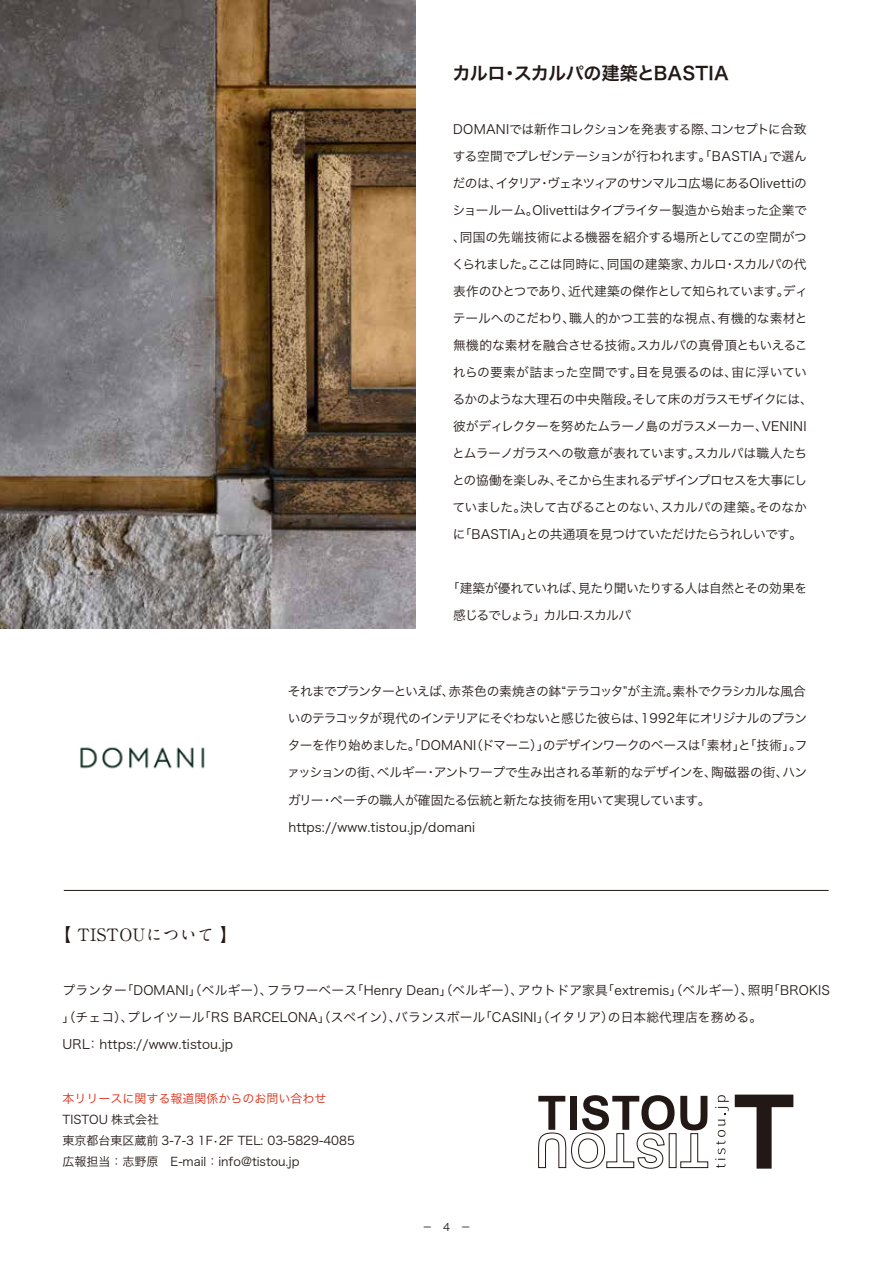
<style>
.page{position:relative;width:893px;height:1263px;background:#fff}
.page>*{position:absolute;margin:0;border:0;box-sizing:border-box;transform-origin:0 0}
.t1{font:18px "Hira Kaku Pro W6";letter-spacing:-.02em;color:#221815}
.t2{font:700 16.95px "A1 Mincho Std";letter-spacing:.01em;color:#221815}
.t3{font:12.75px/27px "Hira Kaku Pro W3";letter-spacing:-.025em;color:#221815}
.t4{font:12.75px/27px "Hira Kaku Pro W3";letter-spacing:.01em;color:#221815}
.t5{font:12.75px/27px "Hira Kaku Pro W3";letter-spacing:-.06em;color:#221815}
.t6{font:12px/21px "Hira Kaku Pro W3";color:#221815}
.t7{font:12px "Hira Kaku Pro W3";color:#d92d16}
.t8{font:10.5px "Hira Kaku Pro W3";color:#221815}
</style>
<div class="page">
<svg style="left:735px;top:1094px;width:58px;height:74px"></svg>
<svg style="left:538px;top:1095px;width:170px;height:74px"></svg>
<svg style="left:715px;top:1095px;width:14px;height:73px"></svg>
<hr style="left:64px;top:890px;width:765px;height:1px;background:#221815">
<img style="left:0;top:0;width:416px;height:629px">
<img style="left:80px;top:747px;width:125px;height:22px">
<h1 class="t1" style="left:453px;top:57px;width:277px">カルロ・スカルパの建築とBASTIA</h1>
<p class="t3" style="left:452px;top:114px;width:362px">DOMANIでは新作コレクションを発表する際、コンセプトに合致する空間でプレゼンテーションが行われます。「BASTIA」で選んだのは、イタリア・ヴェネツィアのサンマルコ広場にあるOlivettiのショールーム。Olivettiはタイプライター製造から始まった企業で、同国の先端技術による機器を紹介する場所としてこの空間がつくられました。ここは同時に、同国の建築家、カルロ・スカルパの代表作のひとつであり、近代建築の傑作として知られています。ディテールへのこだわり、職人的かつ工芸的な視点、有機的な素材と無機的な素材を融合させる技術。スカルパの真骨頂ともいえるこれらの要素が詰まった空間です。目を見張るのは、宙に浮いているかのような大理石の中央階段。そして床のガラスモザイクには、彼がディレクターを努めたムラーノ島のガラスメーカー、VENINIとムラーノガラスへの敬意が表れています。スカルパは職人たちとの協働を楽しみ、そこから生まれるデザインプロセスを大事にしていました。決して古びることのない、スカルパの建築。そのなかに「BASTIA」との共通項を見つけていただけたらうれしいです。</p>
<p class="t5" style="left:453px;top:574px;width:355px;text-indent:-6px">「建築が優れていれば、見たり聞いたりする人は自然とその効果を感じるでしょう」カルロ·スカルパ</p>
<h2 class="t2" style="left:54px;top:920px;width:184px">【 TISTOUについて 】</h2>
<p class="t3" style="left:287px;top:677px;width:522px">それまでプランターといえば、赤茶色の素焼きの鉢“テラコッタ”が主流。素朴でクラシカルな風合いのテラコッタが現代のインテリアにそぐわないと感じた彼らは、1992年にオリジナルのプランターを作り始めました。「DOMANI（ドマーニ）」のデザインワークのベースは「素材」と「技術」。ファッションの街、ベルギー・アントワープで生み出される革新的なデザインを、陶磁器の街、ハンガリー・ペーチの職人が確固たる伝統と新たな技術を用いて実現しています。https://www.tistou.jp/domani</p>
<p class="t4" style="left:63px;top:975px;width:769px">プランター「DOMANI」（ベルギー）、フラワーベース「Henry Dean」（ベルギー）、アウトドア家具「extremis」（ベルギー）、照明「BROKIS」（チェコ）、プレイツール「RS BARCELONA」（スペイン）、バランスボール「CASINI」（イタリア）の日本総代理店を務める。<br>URL：https://www.tistou.jp</p>
<p class="t7" style="left:63px;top:1088px;width:265px">本リリースに関する報道関係からのお問い合わせ</p>
<p class="t6" style="left:63px;top:1108px;width:294px">TISTOU 株式会社<br>東京都台東区蔵前 3-7-3 1F•2F TEL: 03-5829-4085広報担当：志野原　E-mail：info@tistou.jp</p>
<p class="t8" style="left:422px;top:1218px;width:50px">－　4　－</p>
</div>
